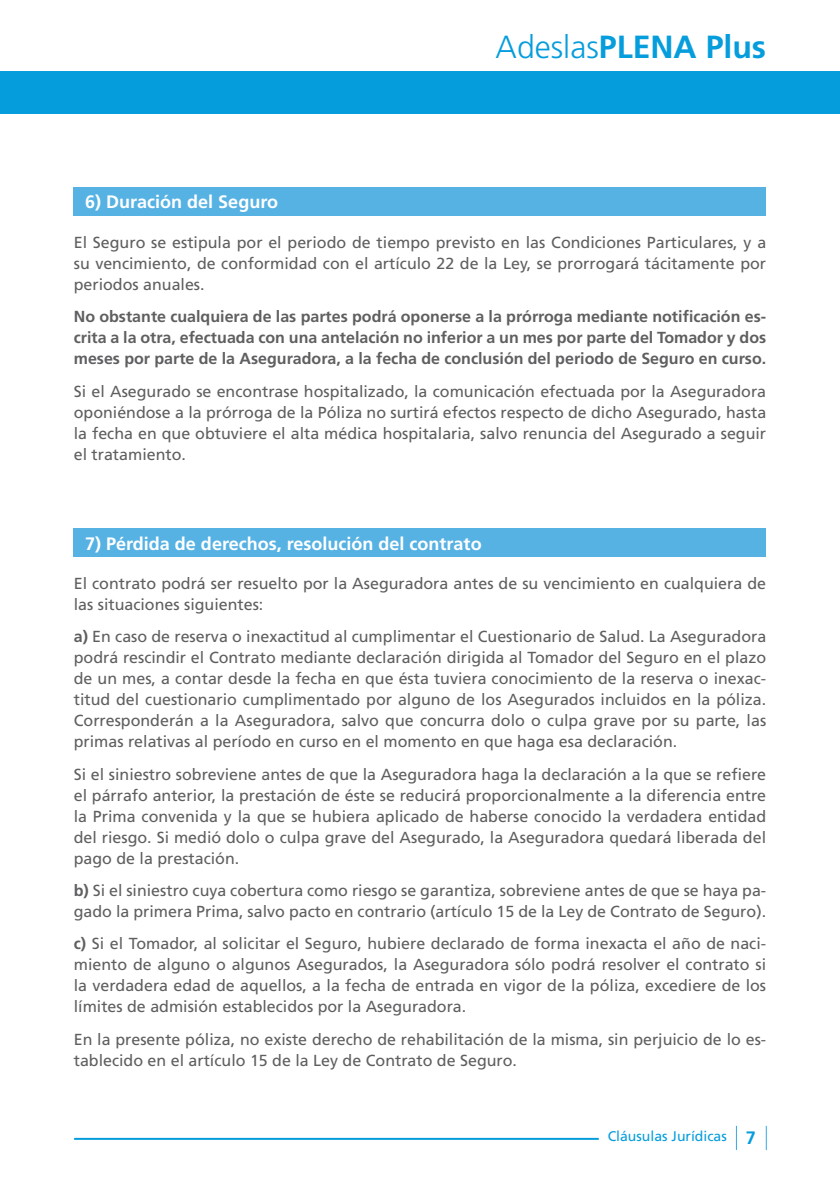
<style>
.page{position:relative;width:840px;height:1191px;background:#fff}
.page>*{position:absolute;margin:0;border:0;box-sizing:border-box;transform-origin:0 0}
.t1{font:700 32px "Frutiger";color:#069ddc}
.t2{font:700 18px "Frutiger";color:#fff}
.t3{font:16px/21px "Frutiger";color:#5f5f62;text-align:justify}
.t4{font:700 16px/21px "Frutiger";color:#5f5f62;text-align:justify}
.t5{font:14px "Frutiger";color:#069ddc}
.s1{font-weight:300}
.s2{font-weight:700}
.s3{font-weight:700;font-size:18px}
</style>
<div class="page">
<div style="left:0;top:71px;width:839px;height:43px;background:#069ddc"></div>
<hr style="left:74px;top:1137px;width:524px;height:2px;background:#069ddc">
<svg style="left:765px;top:1126px;width:1px;height:24px"></svg>
<svg style="left:735px;top:1126px;width:1px;height:24px"></svg>
<div style="left:74px;top:187px;width:691px;height:28px;background:#57b2e4"></div>
<div style="left:74px;top:528px;width:691px;height:28px;background:#57b2e4"></div>
<h1 class="t1" style="left:495px;top:28px;width:272px"><span class="s1">Adeslas</span>PLENA Plus</h1>
<p class="t2" style="left:85px;top:191px;width:194px">6) Duración del Seguro</p>
<p class="t3" style="left:74px;top:232px;width:693px">El Seguro se estipula por el periodo de tiempo previsto en las Condiciones Particulares, y a su vencimiento, de conformidad con el artículo 22 de la Ley, se prorrogará tácitamente por periodos anuales.</p>
<p class="t4" style="left:74px;top:306px;width:693px">No obstante cualquiera de las partes podrá oponerse a la prórroga mediante notificación es&shy;crita a la otra, efectuada con una antelación no inferior a un mes por parte del Tomador y dos meses por parte de la Aseguradora, a la fecha de conclusión del periodo de Seguro en curso.</p>
<p class="t3" style="left:74px;top:380px;width:693px">Si el Asegurado se encontrase hospitalizado, la comunicación efectuada por la Aseguradora oponiéndose a la prórroga de la Póliza no surtirá efectos respecto de dicho Asegurado, hasta la fecha en que obtuviere el alta médica hospitalaria, salvo renuncia del Asegurado a seguir el tratamiento.</p>
<p class="t2" style="left:85px;top:532px;width:398px">7) Pérdida de derechos, resolución del contrato</p>
<p class="t3" style="left:74px;top:573px;width:693px">El contrato podrá ser resuelto por la Aseguradora antes de su vencimiento en cualquiera de las situaciones siguientes:</p>
<p class="t3" style="left:74px;top:626px;width:693px"><span class="s2">a)</span> En caso de reserva o inexactitud al cumplimentar el Cuestionario de Salud. La Aseguradora podrá rescindir el Contrato mediante declaración dirigida al Tomador del Seguro en el plazo de un mes, a contar desde la fecha en que ésta tuviera conocimiento de la reserva o inexac&shy;titud del cuestionario cumplimentado por alguno de los Asegurados incluidos en la póliza.<br>Corresponderán a la Aseguradora, salvo que concurra dolo o culpa grave por su parte, las primas relativas al período en curso en el momento en que haga esa declaración.</p>
<p class="t3" style="left:74px;top:763px;width:693px">Si el siniestro sobreviene antes de que la Aseguradora haga la declaración a la que se refiere el párrafo anterior, la prestación de éste se reducirá proporcionalmente a la diferencia entre la Prima convenida y la que se hubiera aplicado de haberse conocido la verdadera entidad del riesgo. Si medió dolo o culpa grave del Asegurado, la Aseguradora quedará liberada del pago de la prestación.</p>
<p class="t3" style="left:74px;top:880px;width:693px"><span class="s2">b)</span> Si el siniestro cuya cobertura como riesgo se garantiza, sobreviene antes de que se haya pa&shy;gado la primera Prima, salvo pacto en contrario (artículo 15 de la Ley de Contrato de Seguro).</p>
<p class="t3" style="left:74px;top:933px;width:693px"><span class="s2">c)</span> Si el Tomador, al solicitar el Seguro, hubiere declarado de forma inexacta el año de naci&shy;miento de alguno o algunos Asegurados, la Aseguradora sólo podrá resolver el contrato si la verdadera edad de aquellos, a la fecha de entrada en vigor de la póliza, excediere de los límites de admisión establecidos por la Aseguradora.</p>
<p class="t3" style="left:74px;top:1028px;width:693px">En la presente póliza, no existe derecho de rehabilitación de la misma, sin perjuicio de lo es&shy;tablecido en el artículo 15 de la Ley de Contrato de Seguro.</p>
<p class="t5" style="left:607px;top:1127px;width:150px">Cláusulas Jurídicas <span class="s3">7</span></p>
</div>
